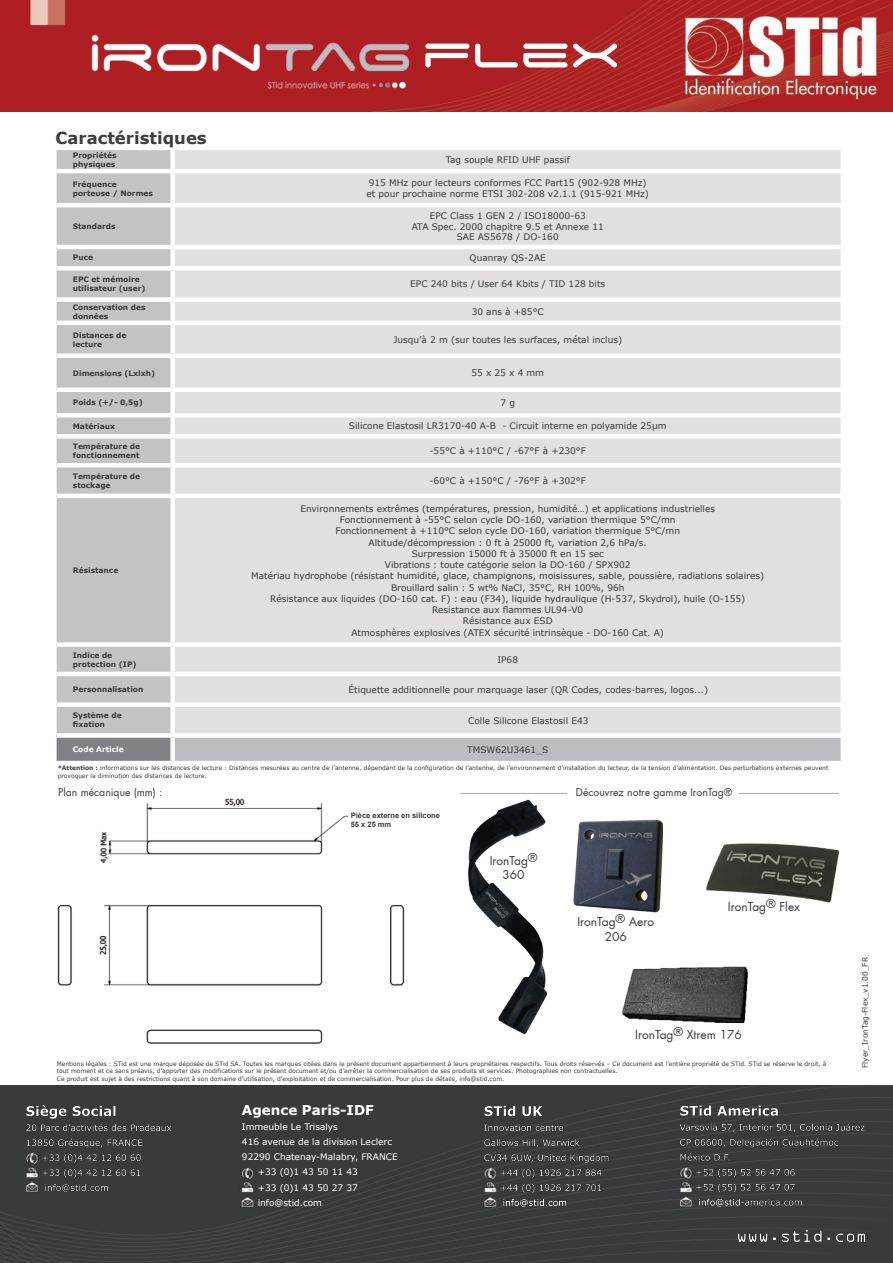
<style>
.page{position:relative;width:893px;height:1263px;background:#fff}
.page>*{position:absolute;margin:0;border:0;box-sizing:border-box;transform-origin:0 0}
.t1{font:54.75px "Space Age";color:#fff}
.t2{font:700 16.5px "Verdana";color:#3d3d3d}
.t3{font:700 13.5px "Verdana";color:#fff}
.t4{font:12px/14.4px "Futura";color:#393b3e;text-align:center}
.t5{font:10.5px "Futura";color:#3d3d3d}
.t6{font:10.5px "Futura";color:#393b3e}
.t7{font:9px/11.2px "Verdana";color:#393b3e;text-align:center}
.t8{font:9px "Verdana";color:#fff}
.t9{font:700 7.5px/9px "Verdana";color:#393b3e}
.t10{font:700 7.5px "Verdana";color:#3c3c3c}
.t11{font:700 7.5px/9px "Arial";color:#393b3e}
.t12{font:7.5px "Verdana";color:#393b3e}
.t13{font:700 7.5px "Verdana";color:#fff}
.t14{font:6px/7.5px "Verdana";color:#393b3e}
.s1{font-weight:700}
</style>
<div class="page">
<img style="left:0;top:0;width:893px;height:112px">
<img style="left:0;top:1085px;width:893px;height:178px">
<img style="left:792px;top:1229px;width:73px;height:13px">
<img style="left:680px;top:1105px;width:98px;height:11px">
<img style="left:699px;top:1199px;width:100px;height:7px">
<img style="left:484px;top:1106px;width:70px;height:25px">
<img style="left:503px;top:1199px;width:61px;height:8px">
<img style="left:26px;top:1105px;width:90px;height:11px">
<img style="left:89px;top:30px;width:362px;height:73px">
<div style="left:57px;top:150px;width:113px;height:583px;background:#c5c2c3"></div>
<div style="left:175px;top:150px;width:666px;height:583px;background:#e1dfdf"></div>
<div style="left:56px;top:735px;width:117px;height:28px;background:#808285"></div>
<div style="left:173px;top:735px;width:670px;height:28px;background:#bcbdc0"></div>
<hr style="left:57px;top:169px;width:116px;height:4px;background:#fff">
<hr style="left:173px;top:169px;width:672px;height:4px;background:#fff">
<hr style="left:57px;top:203px;width:116px;height:4px;background:#fff">
<hr style="left:173px;top:203px;width:672px;height:4px;background:#fff">
<hr style="left:57px;top:245px;width:116px;height:4px;background:#fff">
<hr style="left:173px;top:245px;width:672px;height:4px;background:#fff">
<hr style="left:57px;top:266px;width:116px;height:4px;background:#fff">
<hr style="left:173px;top:266px;width:672px;height:4px;background:#fff">
<div style="left:57px;top:297px;width:116px;height:5px;background:#fff"></div>
<div style="left:173px;top:297px;width:672px;height:5px;background:#fff"></div>
<hr style="left:57px;top:321px;width:116px;height:4px;background:#fff">
<hr style="left:173px;top:321px;width:672px;height:4px;background:#fff">
<div style="left:57px;top:353px;width:116px;height:5px;background:#fff"></div>
<div style="left:173px;top:353px;width:672px;height:5px;background:#fff"></div>
<div style="left:57px;top:387px;width:116px;height:5px;background:#fff"></div>
<div style="left:173px;top:387px;width:672px;height:5px;background:#fff"></div>
<hr style="left:57px;top:413px;width:116px;height:4px;background:#fff">
<hr style="left:173px;top:413px;width:672px;height:4px;background:#fff">
<div style="left:57px;top:434px;width:116px;height:5px;background:#fff"></div>
<div style="left:173px;top:434px;width:672px;height:5px;background:#fff"></div>
<hr style="left:57px;top:463px;width:116px;height:4px;background:#fff">
<hr style="left:173px;top:463px;width:672px;height:4px;background:#fff">
<hr style="left:57px;top:494px;width:116px;height:4px;background:#fff">
<hr style="left:173px;top:494px;width:672px;height:4px;background:#fff">
<div style="left:57px;top:642px;width:116px;height:5px;background:#fff"></div>
<div style="left:173px;top:642px;width:672px;height:5px;background:#fff"></div>
<hr style="left:57px;top:672px;width:116px;height:4px;background:#fff">
<hr style="left:173px;top:672px;width:672px;height:4px;background:#fff">
<div style="left:57px;top:702px;width:116px;height:5px;background:#fff"></div>
<div style="left:173px;top:702px;width:672px;height:5px;background:#fff"></div>
<hr style="left:55px;top:735px;width:2px;height:26px;background:#fff">
<div style="left:57px;top:733px;width:116px;height:5px;background:#fff"></div>
<hr style="left:55px;top:761px;width:118px;height:4px;background:#fff">
<div style="left:170px;top:738px;width:5px;height:23px;background:#fff"></div>
<hr style="left:841px;top:738px;width:4px;height:23px;background:#fff">
<div style="left:173px;top:733px;width:672px;height:5px;background:#fff"></div>
<hr style="left:173px;top:761px;width:672px;height:4px;background:#fff">
<hr style="left:739px;top:793px;width:100px;height:1px;background:#231f20">
<hr style="left:461px;top:793px;width:106px;height:1px;background:#231f20">
<img style="left:460px;top:793px;width:93px;height:241px">
<img style="left:573px;top:819px;width:89px;height:94px">
<img style="left:706px;top:843px;width:134px;height:60px">
<img style="left:622px;top:966px;width:126px;height:58px">
<img style="left:57px;top:798px;width:348px;height:246px">
<div style="left:348px;top:810px;width:88px;height:22px;background:#fff"></div>
<div style="left:373px;top:1027px;width:88px;height:22px;background:#fff"></div>
<h2 class="t2" style="left:56px;top:127px;width:153px">Caractéristiques</h2>
<h1 class="t1" style="left:423px;top:21px;width:199px">flex</h1>
<p class="t9" style="left:73px;top:150px;width:45px">Propriétés physiques</p>
<p class="t7" style="left:446px;top:154px;width:126px">Tag souple RFID UHF passif</p>
<p class="t9" style="left:73px;top:179px;width:82px">Fréquence porteuse / Normes</p>
<p class="t7" style="left:366px;top:178px;width:284px;line-height:10.5px;text-align:left">915 MHz pour lecteurs conformes FCC Part15 (902-928 MHz) et pour prochaine norme ETSI 302-208 v2.1.1 (915-921 MHz)</p>
<p class="t9" style="left:73px;top:222px;width:44px">Standards</p>
<p class="t7" style="left:412px;top:210px;width:194px;line-height:10.5px">EPC Class 1 GEN 2 / ISO18000-63<br>ATA Spec. 2000 chapitre 9.5 et Annexe 11<br>SAE AS5678 / DO-160</p>
<p class="t9" style="left:73px;top:253px;width:22px">Puce</p>
<p class="t7" style="left:470px;top:252px;width:78px">Quanray QS-2AE</p>
<p class="t9" style="left:73px;top:275px;width:74px">EPC et mémoire utilisateur (user)</p>
<p class="t7" style="left:410px;top:278px;width:196px">EPC 240 bits / User 64 Kbits / TID 128 bits</p>
<p class="t9" style="left:73px;top:302px;width:74px">Conservation des données</p>
<p class="t7" style="left:472px;top:306px;width:74px">30 ans à +85°C</p>
<p class="t9" style="left:73px;top:330px;width:55px">Distances de lecture</p>
<p class="t7" style="left:393px;top:334px;width:230px">Jusqu’à 2 m (sur toutes les surfaces, métal inclus)</p>
<p class="t10" style="left:73px;top:368px;width:84px">Dimensions (Lxlxh)</p>
<p class="t7" style="left:471px;top:367px;width:74px">55 x 25 x 4 mm</p>
<p class="t10" style="left:73px;top:397px;width:72px">Poids (+/- 0,5g)</p>
<p class="t7" style="left:500px;top:397px;width:16px">7 g</p>
<p class="t9" style="left:73px;top:421px;width:44px">Matériaux</p>
<p class="t7" style="left:349px;top:420px;width:319px">Silicone Elastosil LR3170-40 A-B - Circuit interne en polyamide 25µm</p>
<p class="t9" style="left:73px;top:442px;width:69px">Température de fonctionnement</p>
<p class="t7" style="left:429px;top:445px;width:158px">-55°C à +110°C / -67°F à +230°F</p>
<p class="t9" style="left:73px;top:471px;width:69px">Température de stockage</p>
<p class="t7" style="left:429px;top:475px;width:158px">-60°C à +150°C / -76°F à +302°F</p>
<p class="t9" style="left:73px;top:566px;width:47px">Résistance</p>
<p class="t7" style="left:251px;top:503px;width:514px">Environnements extrêmes (températures, pression, humidité…) et applications industrielles<br>Fonctionnement à -55°C selon cycle DO-160, variation thermique 5°C/mn<br>Fonctionnement à +110°C selon cycle DO-160, variation thermique 5°C/mn<br>Altitude/décompression : 0 ft à 25000 ft, variation 2,6 hPa/s.<br>Surpression 15000 ft à 35000 ft en 15 sec<br>Vibrations : toute catégorie selon la DO-160 / SPX902<br>Matériau hydrophobe (résistant humidité, glace, champignons, moisissures, sable, poussière, radiations solaires)<br>Brouillard salin : 5 wt% NaCl, 35°C, RH 100%, 96h<br>Résistance aux liquides (DO-160 cat. F) : eau (F34), liquide hydraulique (H-537, Skydrol), huile (O-155)<br>Resistance aux flammes UL94-V0<br>Résistance aux ESD<br>Atmosphères explosives (ATEX sécurité intrinsèque - DO-160 Cat. A)</p>
<p class="t9" style="left:73px;top:650px;width:65px">Indice de protection (IP)</p>
<p class="t7" style="left:497px;top:654px;width:22px">IP68</p>
<p class="t9" style="left:73px;top:685px;width:72px">Personnalisation</p>
<p class="t7" style="left:349px;top:684px;width:361px">Étiquette additionnelle pour marquage laser (QR Codes, codes-barres, logos...)</p>
<p class="t9" style="left:73px;top:711px;width:50px">Système de fixation</p>
<p class="t7" style="left:468px;top:714px;width:122px">Colle Silicone Elastosil E43</p>
<p class="t13" style="left:73px;top:744px;width:52px">Code Article</p>
<p class="t7" style="left:467px;top:744px;width:82px">TMSW62U3461_S</p>
<p class="t14" style="left:58px;top:764px;width:772px"><span class="s1">*Attention :</span> informations sur les distances de lecture : Distances mesurées au centre de l’antenne, dépendant de la configuration de l’antenne, de l’environnement d’installation du lecteur, de la tension d’alimentation. Des perturbations externes peuvent provoquer la diminution des distances de lecture.</p>
<p class="t6" style="left:58px;top:787px;width:106px">Plan mécanique (mm) :</p>
<p class="t11" style="left:351px;top:810px;width:91px">Pièce externe en silicone<br>55 x 25 mm</p>
<h3 class="t4" style="left:490px;top:854px;width:49px">IronTag<sup>®<br></sup>360</h3>
<p class="t5" style="left:576px;top:787px;width:158px">Découvrez notre gamme IronTag®</p>
<h3 class="t4" style="left:577px;top:915px;width:78px">IronTag<sup>®</sup> Aero<br>206</h3>
<h3 class="t4" style="left:728px;top:900px;width:74px">IronTag<sup>®</sup> Flex</h3>
<h3 class="t4" style="left:635px;top:1028px;width:108px">IronTag<sup>®</sup> Xtrem 176</h3>
<p class="t14" style="left:57px;top:1060px;width:771px">Mentions légales : STid est une marque déposée de STid SA. Toutes les marques citées dans le présent document appartiennent à leurs propriétaires respectifs. Tous droits réservés – Ce document est l’entière propriété de STid. STid se réserve le droit, à tout moment et ce sans préavis, d’apporter des modifications sur le présent document et/ou d’arrêter la commercialisation de ses produits et services. Photographies non contractuelles.<br>Ce produit est sujet à des restrictions quant à son domaine d’utilisation, d’exploitation et de commercialisation. Pour plus de détails, info@stid.com.</p>
<h3 class="t3" style="left:242px;top:1104px;width:134px">Agence Paris-IDF</h3>
<p class="t8" style="left:242px;top:1123px;width:98px">Immeuble Le Trisalys</p>
<p class="t8" style="left:242px;top:1138px;width:152px">416 avenue de la division Leclerc</p>
<p class="t8" style="left:242px;top:1153px;width:157px">92290 Chatenay-Malabry, FRANCE</p>
<p class="t8" style="left:258px;top:1168px;width:102px">+33 (0)1 43 50 11 43</p>
<p class="t8" style="left:258px;top:1184px;width:102px">+33 (0)1 43 50 27 37</p>
<p class="t8" style="left:258px;top:1199px;width:66px">info@stid.com</p>
<p class="t12" style="left:860px;top:1068px;width:113px;rotate:-90deg">Flyer_IronTag-Flex_v1.00_FR</p>
</div>
